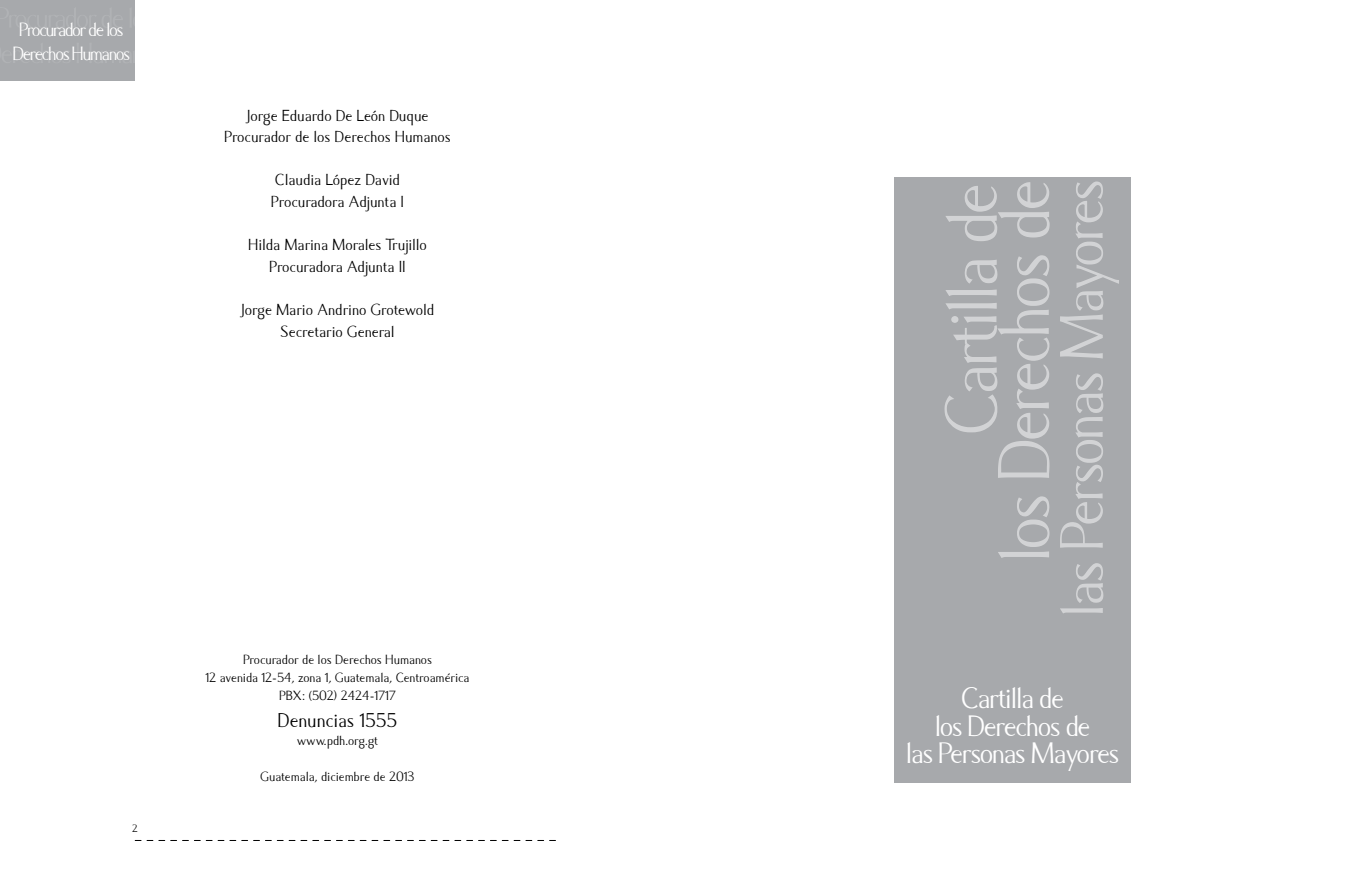
<style>
.page{position:relative;width:1350px;height:891px;background:#fff}
.page>*{position:absolute;margin:0;border:0;box-sizing:border-box;transform-origin:0 0}
.t1{font:30px "Caramella";letter-spacing:-.05em;color:#fff}
.t2{font:20.25px "Caramella";color:#000}
.t3{font:19.5px/23.4px "Caramella";letter-spacing:-.075em;color:#fff;text-align:center}
.t4{font:16.2px/21.6px "Caramella";color:#000;text-align:center}
.t5{font:13.5px/18px "Caramella";color:#000;text-align:center}
.t6{font:10.8px "Caramella";color:#000}
</style>
<div class="page">
<div style="left:0;top:0;width:135px;height:81px;background:#a7a9ac"></div>
<svg style="left:135px;top:840px;width:421px;height:1px"></svg>
<div style="left:894px;top:177px;width:237px;height:606px;background:#a7a9ac"></div>
<svg style="left:1060px;top:181px;width:59px;height:433px"></svg>
<svg style="left:944px;top:182px;width:106px;height:376px"></svg>
<p class="t3" style="left:12px;top:19px;width:119px">Procurador de los<br>Derechos Humanos</p>
<p class="t4" style="left:224px;top:105px;width:228px">Jorge Eduardo De León Duque<br>Procurador de los Derechos Humanos</p>
<p class="t4" style="left:271px;top:170px;width:135px;text-align:left">Claudia López David<br>Procuradora Adjunta I</p>
<p class="t4" style="left:248px;top:234px;width:180px">Hilda Marina Morales Trujillo<br>Procuradora Adjunta II</p>
<p class="t4" style="left:241px;top:299px;width:195px">Jorge Mario Andrino Grotewold<br>Secretario General</p>
<p class="t6" style="left:132px;top:823px;width:7px">2</p>
<p class="t5" style="left:205px;top:651px;width:266px">Procurador de los Derechos Humanos<br>12 avenida 12-54, zona 1, Guatemala, Centroamérica<br>PBX: (502) 2424-1717</p>
<p class="t2" style="left:278px;top:710px;width:121px">Denuncias 1555</p>
<p class="t5" style="left:297px;top:732px;width:83px">www.pdh.org.gt</p>
<p class="t5" style="left:260px;top:768px;width:156px">Guatemala, diciembre de 2013</p>
<h1 class="t1" style="left:961px;top:682px;width:104px">Cartilla de</h1>
<h1 class="t1" style="left:934px;top:709px;width:158px">los Derechos de</h1>
<h1 class="t1" style="left:905px;top:737px;width:216px">las Personas Mayores</h1>
</div>
